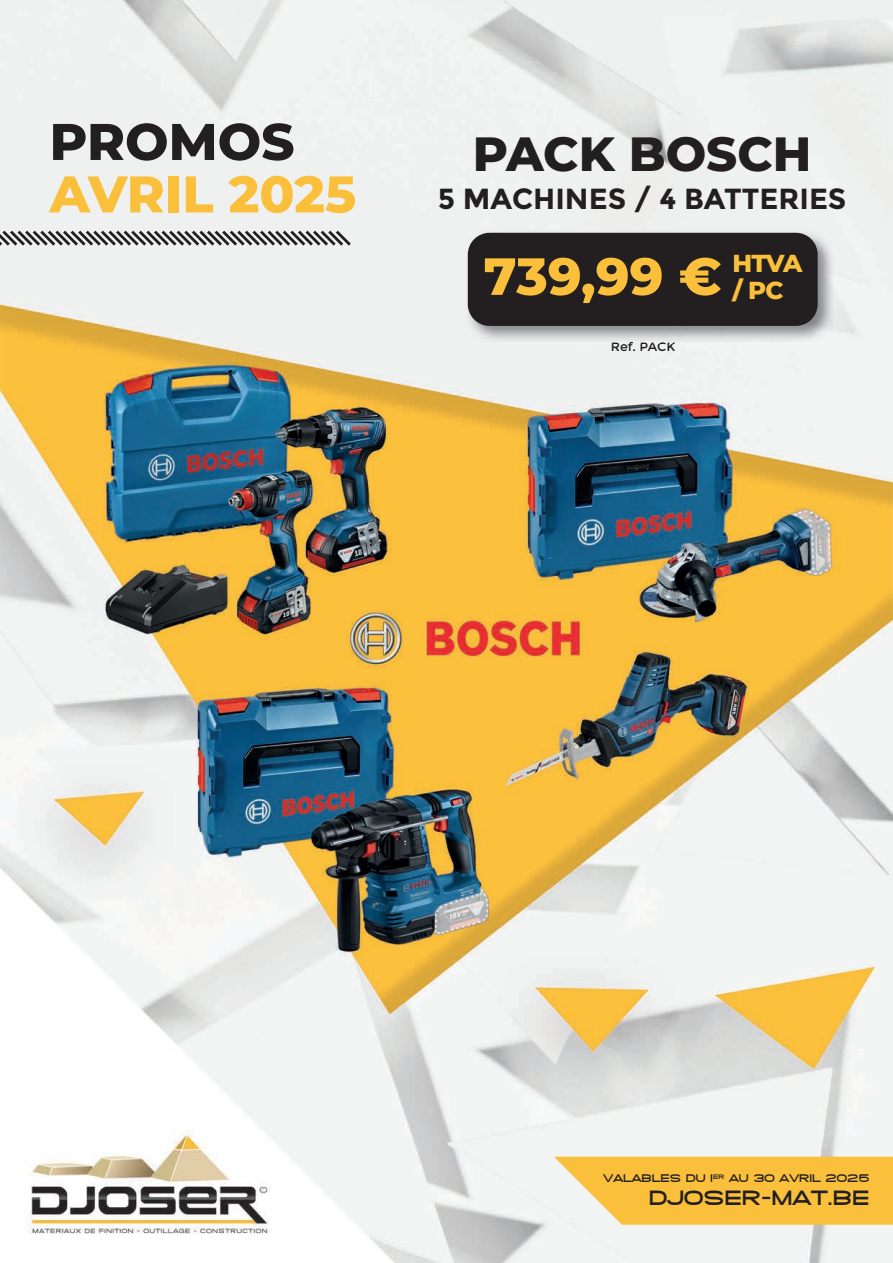
<style>
.page{position:relative;width:893px;height:1263px;background:#fff}
.page>*{position:absolute;margin:0;border:0;box-sizing:border-box;transform-origin:0 0}
.t1{font:800 52.2px "Montserrat";color:#fbc03b}
.t2{font:800 51.45px "Montserrat";color:#fbc03b}
.t3{font:800 51.45px "Montserrat";color:#231f20}
.t4{font:800 48px "Montserrat";color:#231f20}
.t5{font:700 29.1px "Montserrat";color:#231f20}
.t6{font:800 24.6px "Montserrat";color:#fbc03b}
.t7{font:800 21px "SF Grandezza";color:#231f20}
.t8{font:12.75px "Montserrat";color:#231f20}
.t9{font:800 11.25px "SF Grandezza";color:#231f20}
</style>
<div class="page">
<img style="left:0;top:0;width:893px;height:1263px">
<img style="left:465px;top:230px;width:370px;height:113px">
<img style="left:612px;top:342px;width:63px;height:1px">
<div style="left:468px;top:233px;width:350px;height:93px;background:#231f20;border-radius:22px"></div>
<svg style="left:0;top:228px;width:354px;height:21px"></svg>
<svg style="left:554px;top:1157px;width:339px;height:68px;background:#f9c54e"></svg>
<h2 class="t3" style="left:50px;top:104px;width:246px">PROMOS</h2>
<h2 class="t2" style="left:50px;top:156px;width:308px">AVRIL 2025</h2>
<h3 class="t4" style="left:473px;top:119px;width:340px">PACK BOSCH</h3>
<h3 class="t5" style="left:438px;top:182px;width:410px">5 MACHINES / 4 BATTERIES</h3>
<h1 class="t1" style="left:484px;top:238px;width:320px">739,99 € <sup>HTVA</sup></h1>
<h3 class="t6" style="left:732px;top:272px;width:53px">/ PC</h3>
<p class="t8" style="left:611px;top:340px;width:66px">Ref. PACK</p>
<p class="t9" style="left:604px;top:1171px;width:268px">VALABLES DU 1<sup>ER</sup> AU 30 AVRIL 2025</p>
<h3 class="t7" style="left:649px;top:1184px;width:222px">DJOSER-MAT.BE</h3>
</div>
